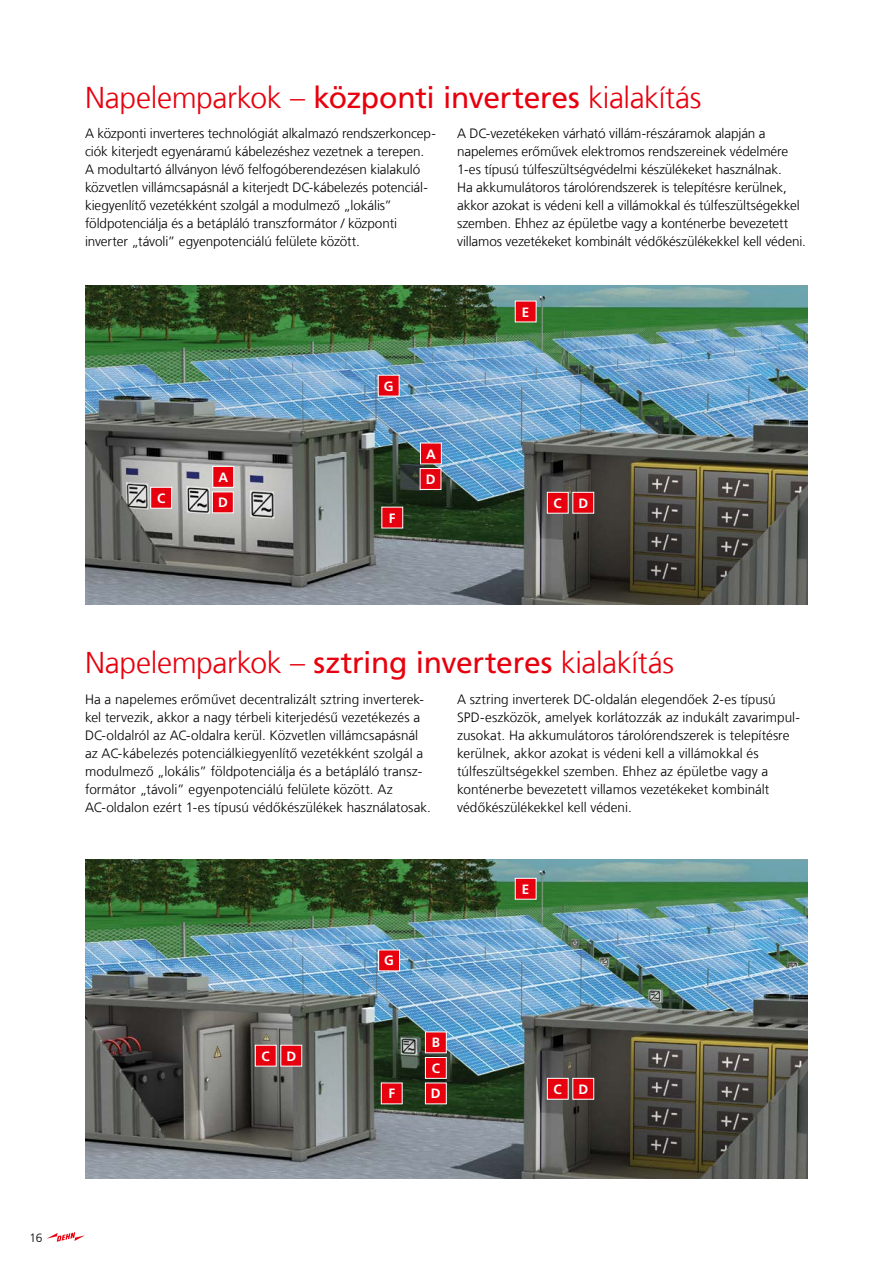
<style>
.page{position:relative;width:893px;height:1263px;background:#fff}
.page>*{position:absolute;margin:0;border:0;box-sizing:border-box;transform-origin:0 0}
.t1{font:300 30px "Frutiger LT Com";letter-spacing:-.01em;color:#e7000e}
.t2{font:300 13.5px/18px "Frutiger LT Com";letter-spacing:-.005em;color:#000}
.t3{font:700 13.5px/25.5px "Frutiger LT Com";color:#fff}
.t4{font:300 12px "Frutiger LT Com";color:#000}
.s1{font-weight:400}
</style>
<div class="page">
<img style="left:85px;top:286px;width:723px;height:318px">
<div style="left:213px;top:466px;width:21px;height:21px;background:#e7000e"></div>
<div style="left:213px;top:466px;width:21px;height:21px;border:1px solid #fff"></div>
<div style="left:151px;top:487px;width:21px;height:21px;background:#e7000e"></div>
<div style="left:151px;top:487px;width:21px;height:21px;border:1px solid #fff"></div>
<div style="left:212px;top:492px;width:21px;height:21px;background:#e7000e"></div>
<div style="left:515px;top:301px;width:21px;height:21px;background:#e7000e"></div>
<div style="left:382px;top:507px;width:21px;height:21px;background:#e7000e"></div>
<div style="left:378px;top:375px;width:21px;height:21px;background:#e7000e"></div>
<div style="left:420px;top:443px;width:21px;height:21px;background:#e7000e"></div>
<div style="left:420px;top:443px;width:22px;height:21px;border:1px solid #fff"></div>
<div style="left:420px;top:468px;width:21px;height:21px;background:#e7000e"></div>
<div style="left:420px;top:468px;width:21px;height:22px;border:1px solid #fff"></div>
<div style="left:547px;top:492px;width:21px;height:21px;background:#e7000e"></div>
<div style="left:547px;top:492px;width:21px;height:21px;border:1px solid #fff"></div>
<div style="left:573px;top:492px;width:21px;height:21px;background:#e7000e"></div>
<div style="left:573px;top:492px;width:21px;height:21px;border:1px solid #fff"></div>
<img style="left:85px;top:859px;width:723px;height:319px">
<div style="left:425px;top:1032px;width:21px;height:21px;background:#e7000e"></div>
<div style="left:425px;top:1057px;width:21px;height:21px;background:#e7000e"></div>
<div style="left:425px;top:1057px;width:21px;height:21px;border:1px solid #fff"></div>
<div style="left:425px;top:1083px;width:21px;height:21px;background:#e7000e"></div>
<div style="left:515px;top:878px;width:21px;height:21px;background:#e7000e"></div>
<div style="left:381px;top:1083px;width:21px;height:21px;background:#e7000e"></div>
<div style="left:379px;top:950px;width:20px;height:21px;background:#e7000e"></div>
<div style="left:378px;top:950px;width:22px;height:21px;border:1px solid #fff"></div>
<div style="left:255px;top:1045px;width:21px;height:21px;background:#e7000e"></div>
<div style="left:281px;top:1045px;width:21px;height:21px;background:#e7000e"></div>
<div style="left:547px;top:1078px;width:21px;height:21px;background:#e7000e"></div>
<div style="left:547px;top:1078px;width:21px;height:21px;border:1px solid #fff"></div>
<div style="left:573px;top:1078px;width:21px;height:21px;background:#e7000e"></div>
<div style="left:573px;top:1078px;width:21px;height:21px;border:1px solid #fff"></div>
<svg style="left:47px;top:1232px;width:38px;height:10px"></svg>
<h1 class="t1" style="left:85px;top:80px;width:618px">Napelemparkok – <span class="s1">központi inverteres</span> kialakítás</h1>
<p class="t2" style="left:85px;top:125px;width:352px">A központi inverteres technológiát alkalmazó rendszerkoncep&shy;ciók kiterjedt egyenáramú kábelezéshez vezetnek a terepen.<br>A modultartó állványon lévő felfogóberendezésen kialakuló közvetlen villámcsapásnál a kiterjedt DC-kábelezés potenciál&shy;kiegyenlítő vezetékként szolgál a modulmező „lokális” földpotenciálja és a betápláló transzformátor / központi inverter „távoli” egyenpotenciálú felülete között.</p>
<p class="t2" style="left:457px;top:125px;width:350px">A DC-vezetékeken várható villám-részáramok alapján a napelemes erőművek elektromos rendszereinek védelmére 1-es típusú túlfeszültségvédelmi készülékeket használnak.<br>Ha akkumulátoros tárolórendszerek is telepítésre kerülnek, akkor azokat is védeni kell a villámokkal és túlfeszültségekkel szemben. Ehhez az épületbe vagy a konténerbe bevezetett villamos vezetékeket kombinált védőkészülékekkel kell védeni.</p>
<p class="t3" style="left:218px;top:465px;width:11px">A</p>
<p class="t3" style="left:157px;top:485px;width:10px">C</p>
<p class="t3" style="left:218px;top:490px;width:11px">D</p>
<p class="t3" style="left:384px;top:373px;width:11px">G</p>
<p class="t3" style="left:389px;top:505px;width:8px">F</p>
<p class="t3" style="left:426px;top:441px;width:12px">A<br>D</p>
<p class="t3" style="left:522px;top:299px;width:9px">E</p>
<p class="t3" style="left:554px;top:490px;width:36px">C D</p>
<h1 class="t1" style="left:85px;top:645px;width:590px">Napelemparkok – <span class="s1">sztring inverteres</span> kialakítás</h1>
<p class="t2" style="left:85px;top:690px;width:347px">Ha a napelemes erőművet decentralizált sztring inverterek&shy;kel tervezik, akkor a nagy térbeli kiterjedésű vezetékezés a DC-oldalról az AC-oldalra kerül. Közvetlen villámcsapásnál az AC-kábelezés potenciálkiegyenlítő vezetékként szolgál a modulmező „lokális” földpotenciálja és a betápláló transz&shy;formátor „távoli” egyenpotenciálú felülete között. Az AC-oldalon ezért 1-es típusú védőkészülékek használatosak.</p>
<p class="t2" style="left:457px;top:690px;width:344px">A sztring inverterek DC-oldalán elegendőek 2-es típusú SPD-eszközök, amelyek korlátozzák az indukált zavarimpul&shy;zusokat. Ha akkumulátoros tárolórendszerek is telepítésre kerülnek, akkor azokat is védeni kell a villámokkal és túlfeszültségekkel szemben. Ehhez az épületbe vagy a konténerbe bevezetett villamos vezetékeket kombinált védőkészülékekkel kell védeni.</p>
<p class="t3" style="left:262px;top:1043px;width:36px">C D</p>
<p class="t3" style="left:384px;top:948px;width:11px">G</p>
<p class="t3" style="left:388px;top:1081px;width:8px">F</p>
<p class="t3" style="left:431px;top:1030px;width:11px;text-align:justify">B C D</p>
<p class="t3" style="left:522px;top:876px;width:9px">E</p>
<p class="t3" style="left:554px;top:1076px;width:36px">C D</p>
<p class="t4" style="left:30px;top:1230px;width:14px">16</p>
</div>
